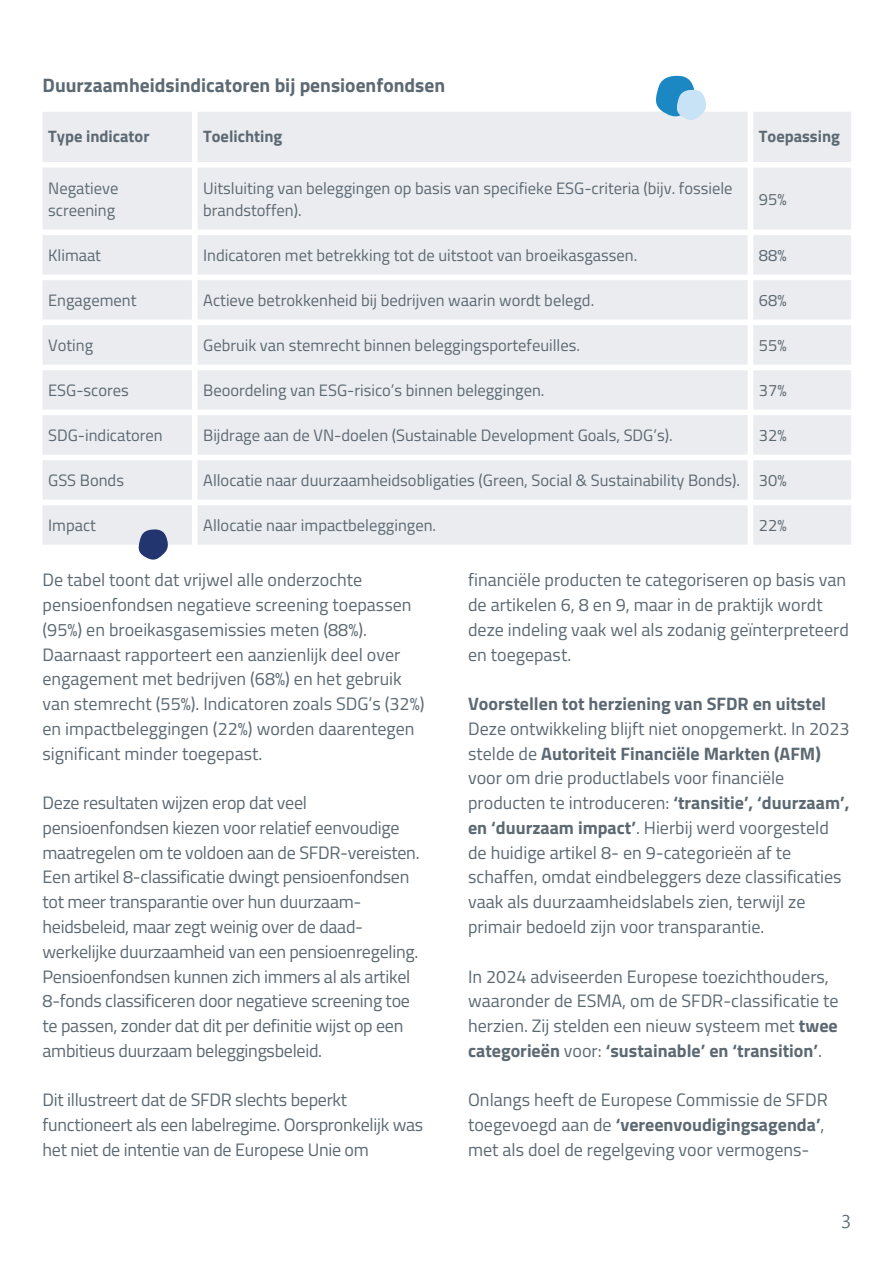
<style>
.page{position:relative;width:894px;height:1264px;background:#fff}
.page>*{position:absolute;margin:0;border:0;box-sizing:border-box;transform-origin:0 0}
.t1{font:700 19.5px "Titillium Web";color:#5c6972}
.t2{font:18px/24.8px "Titillium Web";color:#5c6972}
.t3{font:700 18px "Titillium Web";color:#5c6972}
.t4{font:18px "Malgun Gothic";color:#5c6972}
.t5{font:16.5px/22.5px "Titillium Web";color:#5c6972}
.t6{font:700 16.5px "Titillium Web";color:#5c6972}
.s1{font-weight:700}
</style>
<div class="page">
<svg style="left:43px;top:112px;width:807px;height:432px;background:#edeef1"></svg>
<svg style="left:654px;top:75px;width:52px;height:46px"></svg>
<svg style="left:137px;top:528px;width:32px;height:32px"></svg>
<p class="t1" style="left:43px;top:69px;width:404px">Duurzaamheidsindicatoren bij pensioenfondsen</p>
<h1 class="t6" style="left:48px;top:123px;width:103px">Type indicator</h1>
<p class="t6" style="left:203px;top:123px;width:81px">Toelichting</p>
<p class="t6" style="left:758px;top:123px;width:82px">Toepassing</p>
<p class="t5" style="left:48px;top:176px;width:72px">Negatieve screening</p>
<p class="t5" style="left:203px;top:176px;width:530px">Uitsluiting van beleggingen op basis van specifieke ESG-criteria (bijv. fossiele brandstoffen).</p>
<p class="t5" style="left:758px;top:187px;width:29px">95%</p>
<p class="t5" style="left:48px;top:244px;width:54px">Klimaat</p>
<p class="t5" style="left:203px;top:244px;width:435px">Indicatoren met betrekking tot de uitstoot van broeikasgassen.</p>
<p class="t5" style="left:758px;top:244px;width:29px">88%</p>
<p class="t5" style="left:48px;top:289px;width:90px">Engagement</p>
<p class="t5" style="left:203px;top:289px;width:392px">Actieve betrokkenheid bij bedrijven waarin wordt belegd.</p>
<p class="t5" style="left:758px;top:289px;width:29px">68%</p>
<p class="t5" style="left:48px;top:334px;width:47px">Voting</p>
<p class="t5" style="left:203px;top:334px;width:378px">Gebruik van stemrecht binnen beleggingsportefeuilles.</p>
<p class="t5" style="left:758px;top:334px;width:29px">55%</p>
<p class="t5" style="left:48px;top:379px;width:82px">ESG-scores</p>
<p class="t5" style="left:203px;top:379px;width:343px">Beoordeling van ESG-risico’s binnen beleggingen.</p>
<p class="t5" style="left:758px;top:379px;width:29px">37%</p>
<p class="t5" style="left:48px;top:424px;width:116px">SDG-indicatoren</p>
<p class="t5" style="left:203px;top:424px;width:471px">Bijdrage aan de VN-doelen (Sustainable Development Goals, SDG’s).</p>
<p class="t5" style="left:758px;top:424px;width:29px">32%</p>
<p class="t5" style="left:48px;top:469px;width:77px">GSS Bonds</p>
<p class="t5" style="left:203px;top:469px;width:538px">Allocatie naar duurzaamheidsobligaties (Green, Social &amp; Sustainability Bonds).</p>
<p class="t5" style="left:758px;top:469px;width:29px">30%</p>
<p class="t5" style="left:48px;top:514px;width:49px">Impact</p>
<p class="t5" style="left:203px;top:514px;width:234px">Allocatie naar impactbeleggingen.</p>
<p class="t5" style="left:758px;top:514px;width:29px">22%</p>
<p class="t2" style="left:43px;top:567px;width:383px">De tabel toont dat vrijwel alle onderzochte pensioenfondsen negatieve screening toepassen (95%) en broeikasgasemissies meten (88%).<br>Daarnaast rapporteert een aanzienlijk deel over engagement met bedrijven (68%) en het gebruik van stemrecht (55%). Indicatoren zoals SDG’s (32%) en impactbeleggingen (22%) worden daarentegen significant minder toegepast.</p>
<p class="t2" style="left:43px;top:790px;width:378px">Deze resultaten wijzen erop dat veel pensioenfondsen kiezen voor relatief eenvoudige maatregelen om te voldoen aan de SFDR-vereisten.<br>Een artikel 8-classificatie dwingt pensioenfondsen tot meer transparantie over hun duurzaam&shy;heidsbeleid, maar zegt weinig over de daad&shy;werkelijke duurzaamheid van een pensioenregeling.<br>Pensioenfondsen kunnen zich immers al als artikel 8-fonds classificeren door negatieve screening toe te passen, zonder dat dit per definitie wijst op een ambitieus duurzaam beleggingsbeleid.</p>
<p class="t2" style="left:43px;top:1087px;width:382px">Dit illustreert dat de SFDR slechts beperkt functioneert als een labelregime. Oorspronkelijk was het niet de intentie van de Europese Unie om</p>
<p class="t2" style="left:468px;top:567px;width:382px">financiële producten te categoriseren op basis van de artikelen 6, 8 en 9, maar in de praktijk wordt deze indeling vaak wel als zodanig geïnterpreteerd en toegepast.</p>
<p class="t3" style="left:468px;top:689px;width:359px">Voorstellen tot herziening van SFDR en uitstel</p>
<p class="t2" style="left:468px;top:715px;width:383px">Deze ontwikkeling blijft niet onopgemerkt. In 2023 stelde de <span class="s1">Autoriteit Financiële Markten (AFM) </span>voor om drie productlabels voor financiële producten te introduceren: <span class="s1">‘transitie’, ‘duurzaam’, en ‘duurzaam impact’</span>. Hierbij werd voorgesteld de huidige artikel 8- en 9-categorieën af te schaffen, omdat eindbeleggers deze classificaties vaak als duurzaamheidslabels zien, terwijl ze primair bedoeld zijn voor transparantie.</p>
<p class="t2" style="left:468px;top:963px;width:372px">In 2024 adviseerden Europese toezichthouders, waaronder de ESMA, om de SFDR-classificatie te herzien. Zij stelden een nieuw systeem met <span class="s1">twee categorieën</span> voor: <span class="s1">‘sustainable’ en ‘transition’</span>.</p>
<p class="t2" style="left:468px;top:1087px;width:361px">Onlangs heeft de Europese Commissie de SFDR toegevoegd aan de <span class="s1">‘vereenvoudigingsagenda’</span>, met als doel de regelgeving voor vermogens-</p>
<p class="t4" style="left:840px;top:1207px;width:11px">3</p>
</div>
